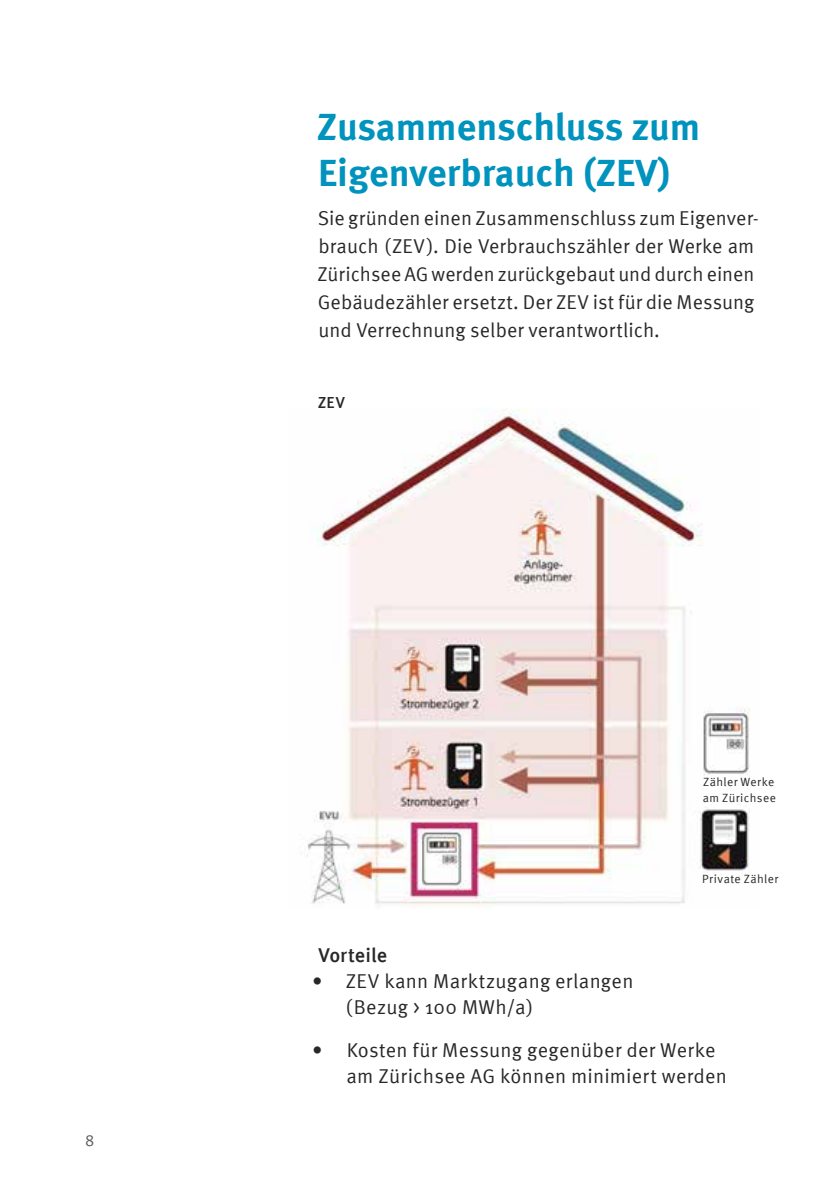
<style>
.page{position:relative;width:840px;height:1191px;background:#fff}
.page>*{position:absolute;margin:0;border:0;box-sizing:border-box;transform-origin:0 0}
.t1{font:700 38px/46px "Meta Pro";color:#0093bd}
.t2{font:20px/28px "Meta Pro";letter-spacing:.005em;color:#282827}
.t3{font:500 20px "Meta Pro";color:#282827}
.t4{font:500 16px "Meta Pro";color:#282827}
.t5{font:16px "Meta Pro";color:#575756}
.t6{font:11.8px/15.4px "Meta Pro";letter-spacing:.035em;color:#282827}
</style>
<div class="page">
<img style="left:307px;top:408px;width:443px;height:498px">
<p class="t5" style="left:85px;top:1128px;width:11px">8</p>
<h1 class="t1" style="left:317px;top:101px;width:385px">Zusammenschluss zum<br>Eigenverbrauch (ZEV)</h1>
<p class="t2" style="left:317px;top:203px;width:442px">Sie gründen einen Zusammenschluss zum Eigenver&shy;brauch (ZEV). Die Verbrauchszähler der Werke am Zürichsee AG werden zurückgebaut und durch einen Gebäudezähler ersetzt. Der ZEV ist für die Messung und Verrechnung selber verantwortlich.</p>
<p class="t4" style="left:317px;top:390px;width:28px">ZEV</p>
<p class="t6" style="left:702px;top:773px;width:74px">Zähler Werke am Zürichsee</p>
<p class="t6" style="left:701px;top:870px;width:77px">Private Zähler</p>
<p class="t3" style="left:318px;top:940px;width:70px">Vorteile</p>
<p class="t2" style="left:345px;top:967px;width:289px;line-height:26px;text-indent:-33px">• ZEV kann Marktzugang erlangen (Bezug &gt; 100 MWh/a)</p>
<p class="t2" style="left:346px;top:1036px;width:382px;line-height:26px;text-indent:-34px">• Kosten für Messung gegenüber der Werke am Zürichsee AG können minimiert werden</p>
</div>
